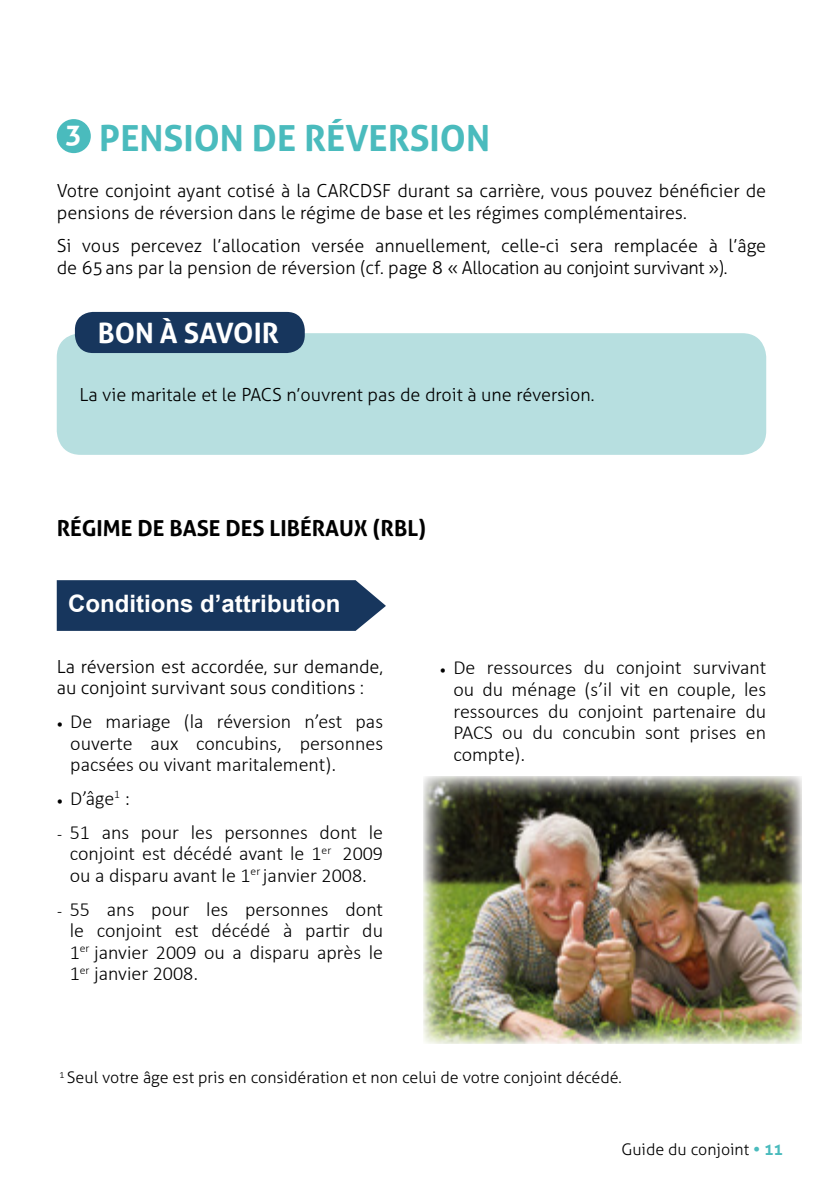
<style>
.page{position:relative;width:823px;height:1191px;background:#fff}
.page>*{position:absolute;margin:0;border:0;box-sizing:border-box;transform-origin:0 0}
.TITRE_-_2019{font:700 36px "Aller";color:#4abbbd}
.t1{font:700 28px "Aller";color:#fff}
.t2{font:700 24px "Arial";color:#fff}
.t3{font:700 22px "Aller";color:#000}
.Texte_courant_-_2019{font:300 20px/21.6px "Calibri";color:#000;text-align:justify}
.Texte_courant_-_2019-2{font:300 18px/21.6px "Aller";color:#000}
.Texte_courant_-_2019-3{font:300 16px "Aller";color:#000}
.s1{font-family:"Minion Pro";font-weight:400;font-size:16px}
.s2{font-weight:700;color:#4abbbd}
</style>
<div class="page">
<img style="left:423px;top:776px;width:378px;height:267px">
<div style="left:57px;top:333px;width:708px;height:122px;background:#b7dfe0;border-radius:24px"></div>
<div style="left:75px;top:312px;width:229px;height:41px;background:#17365d;border-radius:18px"></div>
<div style="left:57px;top:119px;width:34px;height:34px;background:#4abbbd;border-radius:50%"></div>
<svg style="left:57px;top:580px;width:328px;height:51px;background:#213e64"></svg>
<p class="TITRE_-_2019" style="left:99px;top:116px;width:392px">PENSION DE RÉVERSION</p>
<p class="Texte_courant_-_2019-2" style="left:57px;top:180px;width:710px">Votre conjoint ayant cotisé à la CARCDSF durant sa carrière, vous pouvez bénéficier de pensions de réversion dans le régime de base et les régimes complémentaires.</p>
<p class="Texte_courant_-_2019-2" style="left:57px;top:235px;width:710px">Si vous percevez l’allocation versée annuellement, celle-ci sera remplacée à l’âge de 65ans par la pension de réversion (cf. page 8 « Allocation au conjoint survivant »).</p>
<p class="t1" style="left:65px;top:117px;width:18px">3</p>
<p class="t1" style="left:98px;top:316px;width:182px">BON À SAVOIR</p>
<p class="Texte_courant_-_2019-2" style="left:79px;top:383px;width:516px">La vie maritale et le PACS n’ouvrent pas de droit à une réversion.</p>
<p class="t3" style="left:57px;top:514px;width:370px">RÉGIME DE BASE DES LIBÉRAUX (RBL)</p>
<p class="t2" style="left:68px;top:587px;width:273px">Conditions d’attribution</p>
<p class="Texte_courant_-_2019-2" style="left:57px;top:655px;width:327px">La réversion est accordée, sur demande, au conjoint survivant sous conditions :</p>
<p class="Texte_courant_-_2019" style="left:70px;top:710px;width:314px;text-indent:-14px"><span class="s1">•</span> De mariage (la réversion n’est pas ouverte aux concubins, personnes pacsées ou vivant maritalement).</p>
<p class="Texte_courant_-_2019" style="left:57px;top:787px;width:75px"><span class="s1">•</span> D’âge<sup>1</sup> :</p>
<p class="Texte_courant_-_2019" style="left:70px;top:821px;width:315px;text-indent:-13px"><span class="s1">-</span> 51 ans pour les personnes dont le conjoint est décédé avant le 1<sup>er</sup> 2009 ou a disparu avant le 1<sup>er</sup> janvier 2008.</p>
<p class="Texte_courant_-_2019" style="left:70px;top:898px;width:315px;text-indent:-13px"><span class="s1">-</span> 55 ans pour les personnes dont le conjoint est décédé à partir du 1<sup>er</sup> janvier 2009 ou a disparu après le 1<sup>er</sup> janvier 2008.</p>
<p class="Texte_courant_-_2019" style="left:453px;top:656px;width:314px;text-indent:-14px"><span class="s1">•</span> De ressources du conjoint survivant ou du ménage (s’il vit en couple, les ressources du conjoint partenaire du PACS ou du concubin sont prises en compte).</p>
<p class="Texte_courant_-_2019-3" style="left:59px;top:1067px;width:564px"><sup>1</sup> Seul votre âge est pris en considération et non celui de votre conjoint décédé.</p>
<p class="Texte_courant_-_2019-3" style="left:621px;top:1139px;width:163px">Guide du conjoint <span class="s2">• 11</span></p>
</div>
